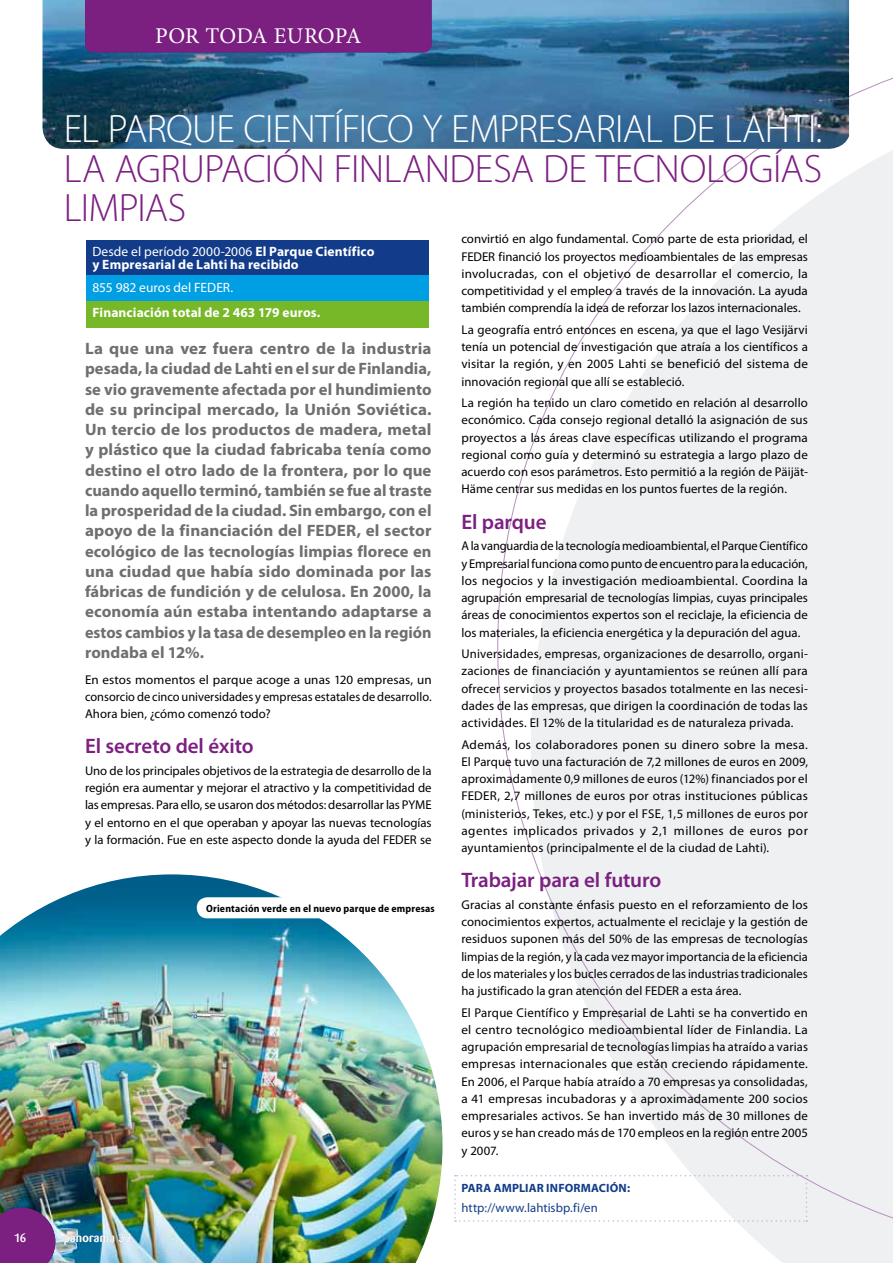
<style>
.page{position:relative;width:893px;height:1263px;background:#fff}
.page>*{position:absolute;margin:0;border:0;box-sizing:border-box;transform-origin:0 0}
.t1{font:300 39.75px/39.8px "Myriad Pro";letter-spacing:-.015em;color:#7b1f81}
.t2{font:300 39.75px "Myriad Pro";letter-spacing:-.02em;color:#fff}
.t3{font:22.5px "Minion Pro";color:#fff}
.t4{font:600 21px "Myriad Pro";letter-spacing:-.005em;color:#7b1f81}
.t5{font:700 16.5px/20.2px "Myriad Pro";letter-spacing:.005em;color:#6f6f6e;text-align:justify}
.t6{font:700 13.5px/13.5px "Myriad Pro";letter-spacing:.01em;color:#fff}
.t7{font:13.5px "Myriad Pro";color:#fff}
.t8{font:12.75px/17.2px "Myriad Pro";letter-spacing:.005em;color:#000;text-align:justify}
.t9{font:12.75px "Myriad Pro";letter-spacing:.005em;color:#123c8a}
.t10{font:700 12px "Myriad Pro";letter-spacing:.02em;color:#123c8a}
.t11{font:500 12px "Barmeno";letter-spacing:.02em;color:#fff}
.t12{font:700 semi-condensed 10.5px "Myriad Pro";letter-spacing:.02em;color:#000}
.s1{font-weight:400}
</style>
<div class="page">
<svg style="left:497px;top:40px;width:396px;height:1214px"></svg>
<img style="left:0;top:874px;width:443px;height:389px">
<img style="left:43px;top:0;width:806px;height:149px">
<svg style="left:0;top:1208px;width:55px;height:55px;background:#792981"></svg>
<div style="left:86px;top:240px;width:343px;height:35px;background:#123c8a"></div>
<div style="left:86px;top:275px;width:343px;height:25px;background:#009ee3"></div>
<div style="left:86px;top:300px;width:343px;height:27px;background:#76b828"></div>
<svg style="left:454px;top:1175px;width:353px;height:47px"></svg>
<div style="left:197px;top:897px;width:248px;height:21px;background:#fff;border-radius:10px"></div>
<div style="left:85px;top:0;width:347px;height:52px;background:#7b1f81"></div>
<p class="t11" style="left:14px;top:1231px;width:14px">16</p>
<h2 class="t3" style="left:155px;top:20px;width:16px">POR</h2>
<h2 class="t3" style="left:206px;top:20px;width:17px">TODA</h2>
<h2 class="t3" style="left:274px;top:20px;width:88px">EUROPA</h2>
<h1 class="t2" style="left:64px;top:107px;width:760px">EL PARQUE CIENTÍFICO Y EMPRESARIAL DE LAHTI:</h1>
<h1 class="t1" style="left:64px;top:149px;width:760px">LA AGRUPACIÓN FINLANDESA DE TECNOLOGÍAS<br>LIMPIAS</h1>
<p class="t6" style="left:92px;top:245px;width:283px"><span class="s1">Desde el período 2000-2006</span> El Parque Científico y Empresarial de Lahti ha recibido</p>
<p class="t7" style="left:92px;top:280px;width:142px">855 982 euros del FEDER.</p>
<p class="t6" style="left:92px;top:306px;width:229px">Financiación total de 2 463 179 euros.</p>
<p class="t8" style="left:461px;top:231px;width:348px">convirtió en algo fundamental. Como parte de esta prioridad, el FEDER financió los proyectos medioambientales de las empresas involucradas, con el objetivo de desarrollar el comercio, la competitividad y el empleo a través de la innovación. La ayuda también comprendía la idea de reforzar los lazos internacionales.</p>
<p class="t8" style="left:461px;top:321px;width:348px">La geografía entró entonces en escena, ya que el lago Vesijärvi tenía un potencial de investigación que atraía a los científicos a visitar la región, y en 2005 Lahti se benefició del sistema de innovación regional que allí se estableció.</p>
<p class="t8" style="left:461px;top:395px;width:348px">La región ha tenido un claro cometido en relación al desarrollo económico. Cada consejo regional detalló la asignación de sus proyectos a las áreas clave específicas utilizando el programa regional como guía y determinó su estrategia a largo plazo de acuerdo con esos parámetros. Esto permitió a la región de Päijät-Häme centrar sus medidas en los puntos fuertes de la región.</p>
<h3 class="t4" style="left:461px;top:510px;width:87px">El parque</h3>
<p class="t8" style="left:461px;top:538px;width:348px">A la vanguardia de la tecnología medioambiental, el Parque Científico y Empresarial funciona como punto de encuentro para la educación, los negocios y la investigación medioambiental. Coordina la agrupación empresarial de tecnologías limpias, cuyas principales áreas de conocimientos expertos son el reciclaje, la eficiencia de los materiales, la eficiencia energética y la depuración del agua.</p>
<p class="t8" style="left:461px;top:645px;width:348px">Universidades, empresas, organizaciones de desarrollo, organi&shy;zaciones de financiación y ayuntamientos se reúnen allí para ofrecer servicios y proyectos basados totalmente en las necesi&shy;dades de las empresas, que dirigen la coordinación de todas las actividades. El 12% de la titularidad es de naturaleza privada.</p>
<p class="t8" style="left:461px;top:736px;width:348px">Además, los colaboradores ponen su dinero sobre la mesa.<br>El Parque tuvo una facturación de 7,2 millones de euros en 2009, aproximadamente 0,9 millones de euros (12%) financiados por el FEDER, 2,7 millones de euros por otras instituciones públicas (ministerios, Tekes, etc.) y por el FSE, 1,5 millones de euros por agentes implicados privados y 2,1 millones de euros por ayuntamientos (principalmente el de la ciudad de Lahti).</p>
<h3 class="t4" style="left:461px;top:869px;width:201px">Trabajar para el futuro</h3>
<p class="t8" style="left:461px;top:896px;width:348px">Gracias al constante énfasis puesto en el reforzamiento de los conocimientos expertos, actualmente el reciclaje y la gestión de residuos suponen más del 50% de las empresas de tecnologías limpias de la región, y la cada vez mayor importancia de la eficiencia de los materiales y los bucles cerrados de las industrias tradicionales ha justificado la gran atención del FEDER a esta área.</p>
<p class="t8" style="left:461px;top:1004px;width:348px">El Parque Científico y Empresarial de Lahti se ha convertido en el centro tecnológico medioambiental líder de Finlandia. La agrupación empresarial de tecnologías limpias ha atraído a varias empresas internacionales que están creciendo rápidamente.<br>En 2006, el Parque había atraído a 70 empresas ya consolidadas, a 41 empresas incubadoras y a aproximadamente 200 socios empresariales activos. Se han invertido más de 30 millones de euros y se han creado más de 170 empleos en la región entre 2005 y 2007.</p>
<p class="t10" style="left:461px;top:1181px;width:16px">Para</p>
<p class="t10" style="left:494px;top:1181px;width:26px">ampliar</p>
<p class="t10" style="left:546px;top:1181px;width:85px">información:</p>
<p class="t9" style="left:461px;top:1200px;width:138px">http://www.lahtisbp.fi/en</p>
<p class="t5" style="left:85px;top:339px;width:348px">La que una vez fuera centro de la industria pesada, la ciudad de Lahti en el sur de Finlandia, se vio gravemente afectada por el hundimiento de su principal mercado, la Unión Soviética.<br>Un tercio de los productos de madera, metal y plástico que la ciudad fabricaba tenía como destino el otro lado de la frontera, por lo que cuando aquello terminó, también se fue al traste la prosperidad de la ciudad. Sin embargo, con el apoyo de la financiación del FEDER, el sector ecológico de las tecnologías limpias florece en una ciudad que había sido dominada por las fábricas de fundición y de celulosa. En 2000, la economía aún estaba intentando adaptarse a estos cambios y la tasa de desempleo en la región rondaba el 12%.</p>
<p class="t8" style="left:85px;top:671px;width:348px">En estos momentos el parque acoge a unas 120 empresas, un consorcio de cinco universidades y empresas estatales de desarrollo.<br>Ahora bien, ¿cómo comenzó todo?</p>
<h3 class="t4" style="left:85px;top:735px;width:170px">El secreto del éxito</h3>
<p class="t8" style="left:85px;top:762px;width:348px">Uno de los principales objetivos de la estrategia de desarrollo de la región era aumentar y mejorar el atractivo y la competitividad de las empresas. Para ello, se usaron dos métodos: desarrollar las PYME y el entorno en el que operaban y apoyar las nuevas tecnologías y la formación. Fue en este aspecto donde la ayuda del FEDER se</p>
<p class="t12" style="left:206px;top:902px;width:230px">Orientación verde en el nuevo parque de empresas</p>
<p class="t11" style="left:64px;top:1230px;width:69px">panorama 33</p>
</div>
